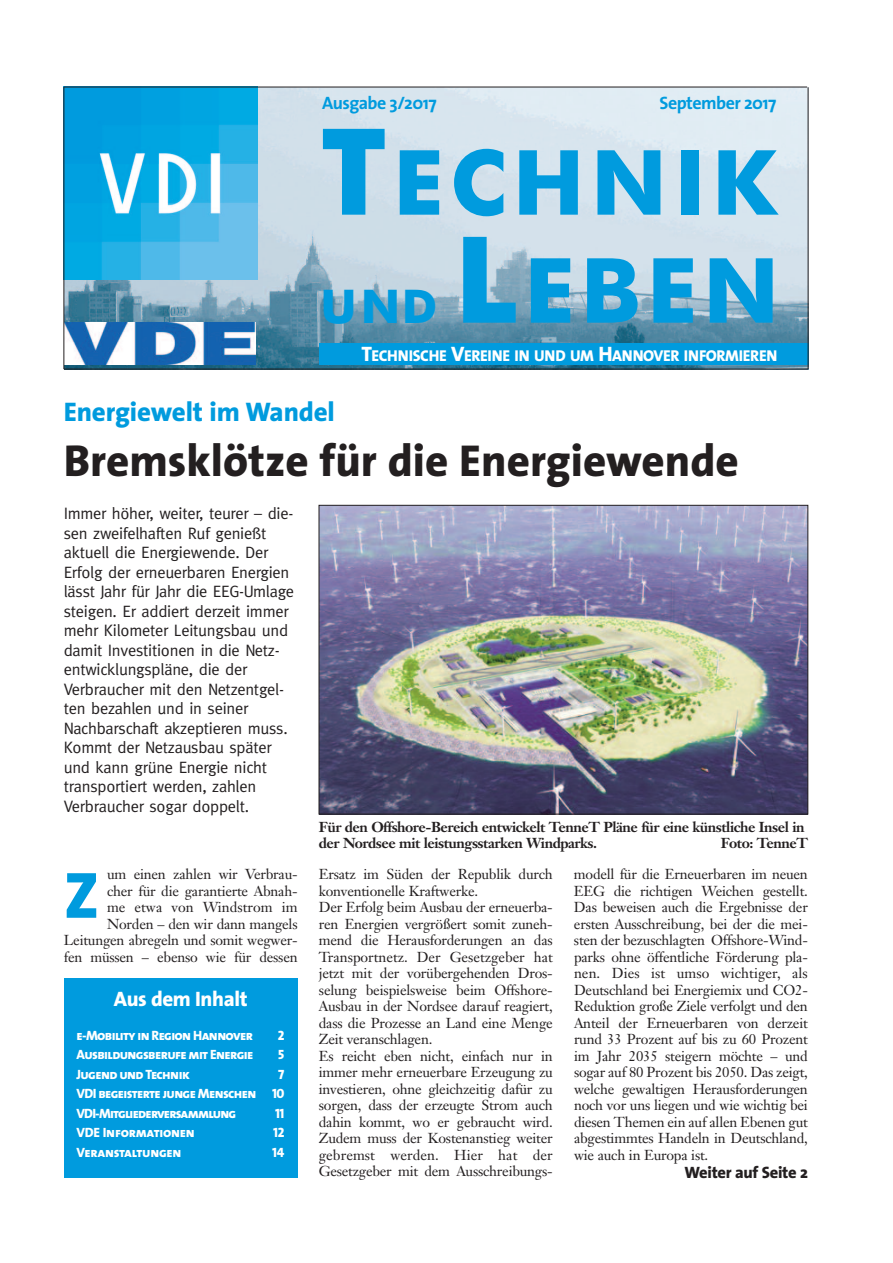
<style>
.page{position:relative;width:893px;height:1263px;background:#fff}
.page>*{position:absolute;margin:0;border:0;box-sizing:border-box;transform-origin:0 0}
.t1{font:700 90px "Futura BT";letter-spacing:.065em;color:#009bde}
.t2{font:800 66px "The Sans";color:#009bde}
.t3{font:700 46.5px "Futura BT";color:#009bde}
.t4{font:800 45px "The Sans";color:#231f20}
.t5{font:800 27px "The Sans";letter-spacing:-.005em;color:#009bde}
.t6{font:800 21px "The Sans";letter-spacing:-.02em;color:#fff}
.t7{font:700 18px "The Sans";letter-spacing:-.03em;color:#009bde}
.t8{font:16.5px/19.5px "Meta";letter-spacing:-.015em;color:#231f20}
.t9{font:800 16.5px "The Sans";letter-spacing:-.02em;color:#231f20}
.t10{font:800 15.75px "The Sans";letter-spacing:-.025em;color:#fff}
.t11{font:14.25px/16.5px "Janson Text";letter-spacing:-.015em;color:#231f20}
.t12{font:700 14.25px/16.5px "Janson Text";letter-spacing:-.035em;color:#231f20}
.t13{font:13.5px/19.5px "The Sans Extra Bold Caps";letter-spacing:-.045em;color:#fff;text-align:justify}
.t14{font:13.5px "The Sans Extra Bold Caps";letter-spacing:-.02em;color:#fff}
.s1{font-size:120px}
.s2{font-size:21px}
</style>
<div class="page">
<img style="left:321px;top:507px;width:485px;height:305px">
<div style="left:319px;top:505px;width:489px;height:309px;border:1px solid #231f20"></div>
<div style="left:64px;top:978px;width:234px;height:200px;background:#009bde"></div>
<img style="left:65px;top:87px;width:743px;height:282px">
<div style="left:319px;top:343px;width:489px;height:21px;background:#009bde"></div>
<img style="left:65px;top:88px;width:192px;height:192px">
<svg style="left:65px;top:364px;width:191px;height:1px"></svg>
<img style="left:65px;top:323px;width:191px;height:41px">
<hr style="left:64px;top:87px;width:1px;height:282px;background:#231f20">
<hr style="left:64px;top:87px;width:743px;height:1px;background:#231f20">
<hr style="left:64px;top:369px;width:744px;height:1px;background:#231f20">
<hr style="left:808px;top:87px;width:1px;height:282px;background:#231f20">
<p class="t7" style="left:322px;top:96px;width:116px">Ausgabe 3/2017</p>
<p class="t7" style="left:659px;top:96px;width:118px">September 2017</p>
<h1 class="t1" style="left:320px;top:147px;width:458px"><span class="s1">T</span>ECHNIK</h1>
<h3 class="t3" style="left:320px;top:287px;width:119px">UND</h3>
<h1 class="t1" style="left:454px;top:255px;width:327px"><span class="s1">L</span>EBEN</h1>
<h3 class="t5" style="left:64px;top:401px;width:273px">Energiewelt im Wandel</h3>
<p class="t10" style="left:361px;top:350px;width:417px"><span class="s2">T</span>ECHNISCHE <span class="s2">V</span>EREINE IN UND UM <span class="s2">H</span>ANNOVER INFORMIEREN</p>
<h3 class="t4" style="left:64px;top:443px;width:676px">Bremsklötze für die Energiewende</h3>
<p class="t8" style="left:64px;top:504px;width:232px">Immer höher, weiter, teurer – die&shy;sen zweifelhaften Ruf genießt aktuell die Energiewende. Der<br>Erfolg der erneuerbaren Energien lässt Jahr für Jahr die EEG-Umlage steigen. Er addiert derzeit immer mehr Kilometer Leitungsbau und damit Investitionen in die Netz&shy;entwicklungspläne, die der<br>Verbraucher mit den Netzentgel&shy;ten bezahlen und in seiner<br>Nachbarschaft akzeptieren muss.<br>Kommt der Netzausbau später und kann grüne Energie nicht transportiert werden, zahlen<br>Verbraucher sogar doppelt.</p>
<p class="t11" style="left:64px;top:867px;width:235px;text-align:right">um einen zahlen wir Verbrau-<br>cher für die garantierte Abnah-<br>me etwa von Windstrom im<br>Norden – den wir dann mangels<br>Leitungen abregeln und somit wegwer&shy;fen müssen – ebenso wie für dessen</p>
<h2 class="t2" style="left:64px;top:869px;width:37px">Z</h2>
<h3 class="t6" style="left:114px;top:990px;width:135px">Aus dem Inhalt</h3>
<p class="t13" style="left:77px;top:1027px;width:178px">e-Mobility in Region Hannover</p>
<p class="t13" style="left:278px;top:1027px;width:8px">2</p>
<p class="t13" style="left:77px;top:1046px;width:178px">Ausbildungsberufe mit Energie</p>
<p class="t13" style="left:278px;top:1046px;width:8px">5</p>
<p class="t13" style="left:77px;top:1066px;width:115px">Jugend und Technik</p>
<p class="t13" style="left:77px;top:1066px;width:209px;text-indent:202px">7<br>VDI begeisterte junge Menschen 10<br>VDI-Mitgliederversammlung</p>
<p class="t13" style="left:275px;top:1105px;width:11px">11</p>
<p class="t14" style="left:77px;top:1128px;width:120px">VDE Informationen</p>
<p class="t13" style="left:273px;top:1124px;width:13px">12</p>
<p class="t14" style="left:77px;top:1148px;width:107px">Veranstaltungen</p>
<p class="t13" style="left:272px;top:1144px;width:14px">14</p>
<p class="t12" style="left:319px;top:820px;width:487px">Für den Offshore-Bereich entwickelt TenneT Pläne für eine künstliche Insel in der Nordsee mit leistungsstarken Windparks.</p>
<p class="t12" style="left:721px;top:837px;width:89px">Foto: TenneT</p>
<p class="t11" style="left:319px;top:867px;width:235px">Ersatz im Süden der Republik durch konventionelle Kraftwerke.<br>Der Erfolg beim Ausbau der erneuerba&shy;ren Energien vergrößert somit zuneh&shy;mend die Herausforderungen an das Transportnetz. Der Gesetzgeber hat jetzt mit der vorübergehenden Dros&shy;selung beispielsweise beim Offshore-Ausbau in der Nordsee darauf reagiert, dass die Prozesse an Land eine Menge Zeit veranschlagen.<br>Es reicht eben nicht, einfach nur in immer mehr erneuerbare Erzeugung zu investieren, ohne gleichzeitig dafür zu sorgen, dass der erzeugte Strom auch dahin kommt, wo er gebraucht wird.<br>Zudem muss der Kostenanstieg weiter gebremst werden. Hier hat der Gesetzgeber mit dem Ausschreibungs-</p>
<p class="t11" style="left:574px;top:867px;width:235px;text-align:justify">modell für die Erneuerbaren im neuen EEG die richtigen Weichen gestellt.<br>Das beweisen auch die Ergebnisse der ersten Ausschreibung, bei der die mei&shy;sten der bezuschlagten Offshore-Wind&shy;parks ohne öffentliche Förderung pla&shy;nen. Dies ist umso wichtiger, als Deutschland bei Energiemix und CO2- Reduktion große Ziele verfolgt und den Anteil der Erneuerbaren von derzeit rund 33 Prozent auf bis zu 60 Prozent im Jahr 2035 steigern möchte – und sogar auf 80 Prozent bis 2050. Das zeigt, welche gewaltigen Herausforderungen noch vor uns liegen und wie wichtig bei diesen Themen ein auf allen Ebenen gut abgestimmtes Handeln in Deutschland, wie auch in Europa ist.</p>
<p class="t9" style="left:684px;top:1165px;width:125px">Weiter auf Seite 2</p>
</div>
